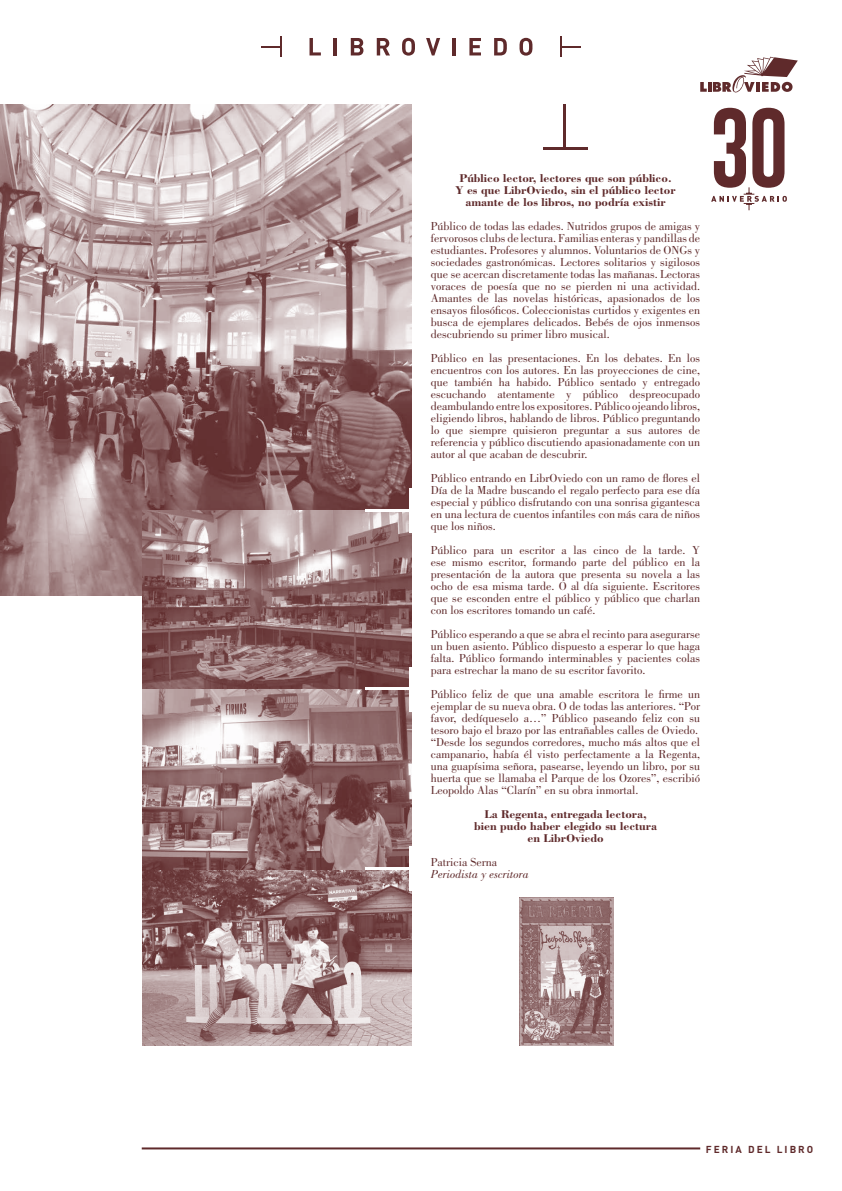
<style>
.page{position:relative;width:842px;height:1191px;background:#fff}
.page>*{position:absolute;margin:0;border:0;box-sizing:border-box;transform-origin:0 0}
.t1{font:12px/12px "Bodoni";color:#5f2a2b;text-align:justify}
.t2{font:700 12px/12px "Bodoni BT";color:#5f2a2b;text-align:center}
.t3{font:italic 12px "Bodoni";color:#5f2a2b}
.t4{font:700 10px "DIN";letter-spacing:.2em;color:#5f2a2b}
</style>
<div class="page">
<hr style="left:142px;top:1147px;width:558px;height:2px;background:#5f2a2b">
<svg style="left:309px;top:38px;width:12px;height:17px"></svg>
<hr style="left:333px;top:38px;width:4px;height:17px;background:#5f2a2b">
<svg style="left:351px;top:38px;width:12px;height:17px"></svg>
<svg style="left:377px;top:38px;width:13px;height:17px"></svg>
<svg style="left:402px;top:38px;width:13px;height:18px"></svg>
<svg style="left:426px;top:38px;width:14px;height:17px"></svg>
<hr style="left:452px;top:38px;width:3px;height:17px;background:#5f2a2b">
<svg style="left:469px;top:38px;width:12px;height:17px"></svg>
<svg style="left:494px;top:38px;width:13px;height:17px"></svg>
<svg style="left:519px;top:38px;width:13px;height:18px"></svg>
<svg style="left:261px;top:36px;width:21px;height:21px"></svg>
<svg style="left:560px;top:36px;width:21px;height:21px"></svg>
<img style="left:1px;top:105px;width:410px;height:490px">
<svg style="left:700px;top:57px;width:98px;height:36px"></svg>
<svg style="left:711px;top:108px;width:76px;height:102px"></svg>
<img style="left:0;top:105px;width:1px;height:490px">
<img style="left:142px;top:510px;width:269px;height:535px">
<img style="left:519px;top:897px;width:95px;height:148px">
<hr style="left:409px;top:488px;width:2px;height:44px;background:#fff">
<hr style="left:366px;top:509px;width:44px;height:2px;background:#fff">
<hr style="left:409px;top:667px;width:2px;height:44px;background:#fff">
<hr style="left:366px;top:688px;width:44px;height:2px;background:#fff">
<hr style="left:409px;top:846px;width:2px;height:45px;background:#fff">
<hr style="left:366px;top:867px;width:44px;height:2px;background:#fff">
<hr style="left:543px;top:148px;width:44px;height:2px;background:#5f2a2b">
<hr style="left:564px;top:104px;width:2px;height:45px;background:#5f2a2b">
<p class="t2" style="left:455px;top:172px;width:222px">Público lector, lectores que son público.<br>Y es que LibrOviedo, sin el público lector amante de los libros, no podría existir</p>
<p class="t1" style="left:431px;top:220px;width:271px">Público de todas las edades. Nutridos grupos de amigas y fervorosos clubs de lectura. Familias enteras y pandillas de estudiantes. Profesores y alumnos. Voluntarios de ONGs y sociedades gastronómicas. Lectores solitarios y sigilosos que se acercan discretamente todas las mañanas. Lectoras voraces de poesía que no se pierden ni una actividad.<br>Amantes de las novelas históricas, apasionados de los ensayos filosóficos. Coleccionistas curtidos y exigentes en busca de ejemplares delicados. Bebés de ojos inmensos descubriendo su primer libro musical.</p>
<p class="t1" style="left:431px;top:352px;width:271px">Público en las presentaciones. En los debates. En los encuentros con los autores. En las proyecciones de cine, que también ha habido. Público sentado y entregado escuchando atentamente y público despreocupado deambulando entre los expositores. Público ojeando libros, eligiendo libros, hablando de libros. Público preguntando lo que siempre quisieron preguntar a sus autores de referencia y público discutiendo apasionadamente con un autor al que acaban de descubrir.</p>
<p class="t1" style="left:431px;top:472px;width:271px">Público entrando en LibrOviedo con un ramo de flores el Día de la Madre buscando el regalo perfecto para ese día especial y público disfrutando con una sonrisa gigantesca en una lectura de cuentos infantiles con más cara de niños que los niños.</p>
<p class="t1" style="left:431px;top:544px;width:271px">Público para un escritor a las cinco de la tarde. Y ese mismo escritor, formando parte del público en la presentación de la autora que presenta su novela a las ocho de esa misma tarde. O al día siguiente. Escritores que se esconden entre el público y público que charlan con los escritores tomando un café.</p>
<p class="t1" style="left:431px;top:628px;width:271px">Público esperando a que se abra el recinto para asegurarse un buen asiento. Público dispuesto a esperar lo que haga falta. Público formando interminables y pacientes colas para estrechar la mano de su escritor favorito.</p>
<p class="t1" style="left:431px;top:688px;width:271px;text-align:left">Público feliz de que una amable escritora le firme un ejemplar de su nueva obra. O de todas las anteriores. “Por favor, dedíqueselo a…” Público paseando feliz con su tesoro bajo el brazo por las entrañables calles de Oviedo. “Desde los segundos corredores, mucho más altos que el campanario, había él visto perfectamente a la Regenta, una guapísima señora, pasearse, leyendo un libro, por su huerta que se llamaba el Parque de los Ozores”, escribió Leopoldo Alas “Clarín” en su obra inmortal.</p>
<p class="t2" style="left:474px;top:808px;width:184px">La Regenta, entregada lectora, bien pudo haber elegido su lectura en LibrOviedo</p>
<p class="t1" style="left:431px;top:856px;width:68px">Patricia Serna</p>
<p class="t3" style="left:431px;top:867px;width:99px">Periodista y escritora</p>
<p class="t4" style="left:706px;top:1142px;width:109px">FERIA DEL LIBRO</p>
</div>
